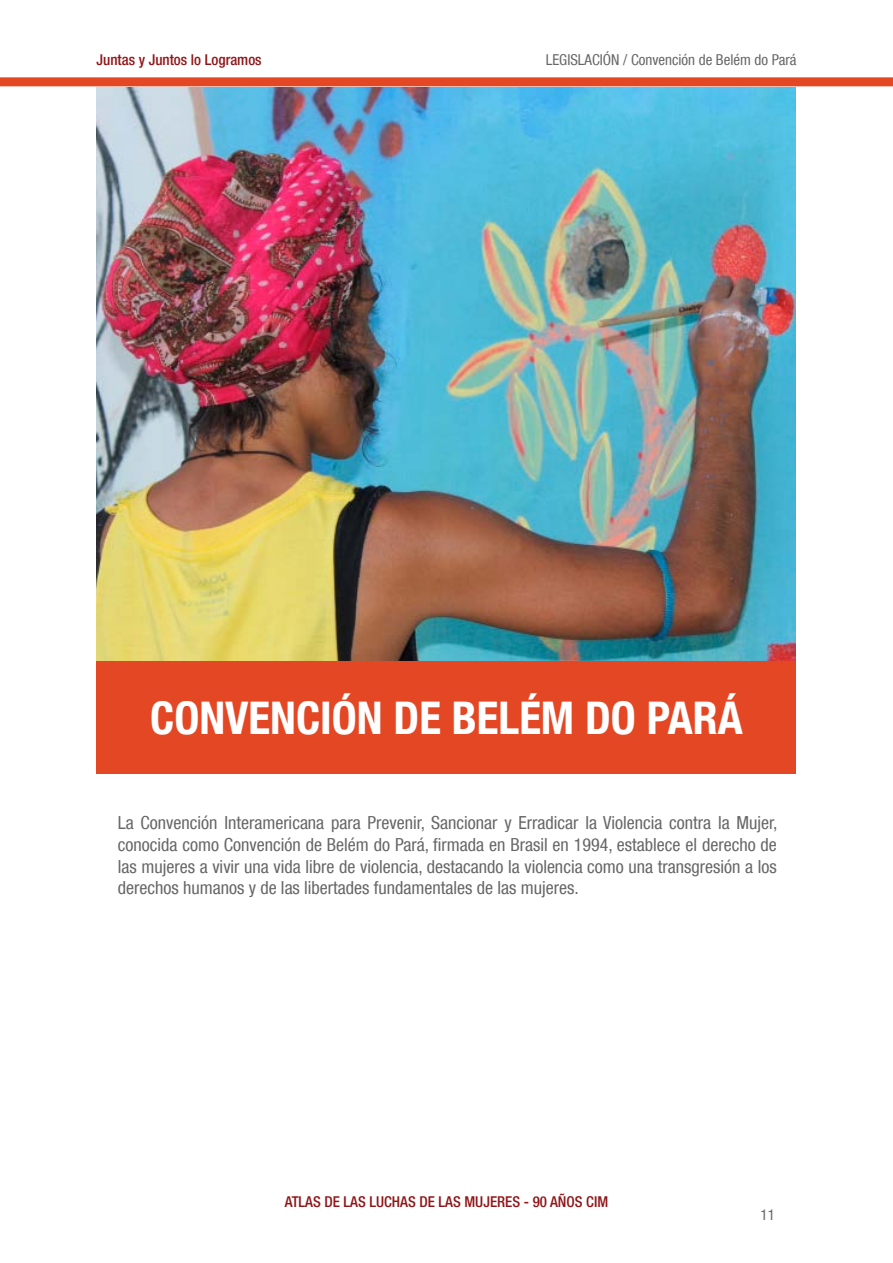
<style>
.page{position:relative;width:893px;height:1263px;background:#fff}
.page>*{position:absolute;margin:0;border:0;box-sizing:border-box;transform-origin:0 0}
.t1{font:700 condensed 45px "Helvetica Neue LT Com";color:#fff}
.t2{font:condensed 18px/21.6px "Helvetica Neue LT Com";color:#676666;text-align:justify}
.t3{font:500 condensed 15px "Helvetica Neue LT Com";color:#901518}
.t4{font:condensed 15px "Helvetica Neue LT Com";color:#676666}
</style>
<div class="page">
<div style="left:0;top:77px;width:893px;height:9px;background:#e44724"></div>
<img style="left:97px;top:87px;width:698px;height:574px">
<div style="left:97px;top:661px;width:699px;height:113px;background:#e44724"></div>
<p class="t3" style="left:97px;top:50px;width:167px">Juntas y Juntos lo Logramos</p>
<p class="t4" style="left:546px;top:51px;width:252px">LEGISLACIÓN / Convención de Belém do Pará</p>
<h1 class="t1" style="left:150px;top:691px;width:594px">CONVENCIÓN DE BELÉM DO PARÁ</h1>
<p class="t2" style="left:118px;top:812px;width:661px">La Convención Interamericana para Prevenir, Sancionar y Erradicar la Violencia contra la Mujer, conocida como Convención de Belém do Pará, firmada en Brasil en 1994, establece el derecho de las mujeres a vivir una vida libre de violencia, destacando la violencia como una transgresión a los derechos humanos y de las libertades fundamentales de las mujeres.</p>
<p class="t3" style="left:285px;top:1193px;width:325px">ATLAS DE LAS LUCHAS DE LAS MUJERES - 90 AÑOS CIM</p>
<p class="t4" style="left:760px;top:1205px;width:16px">11</p>
</div>
